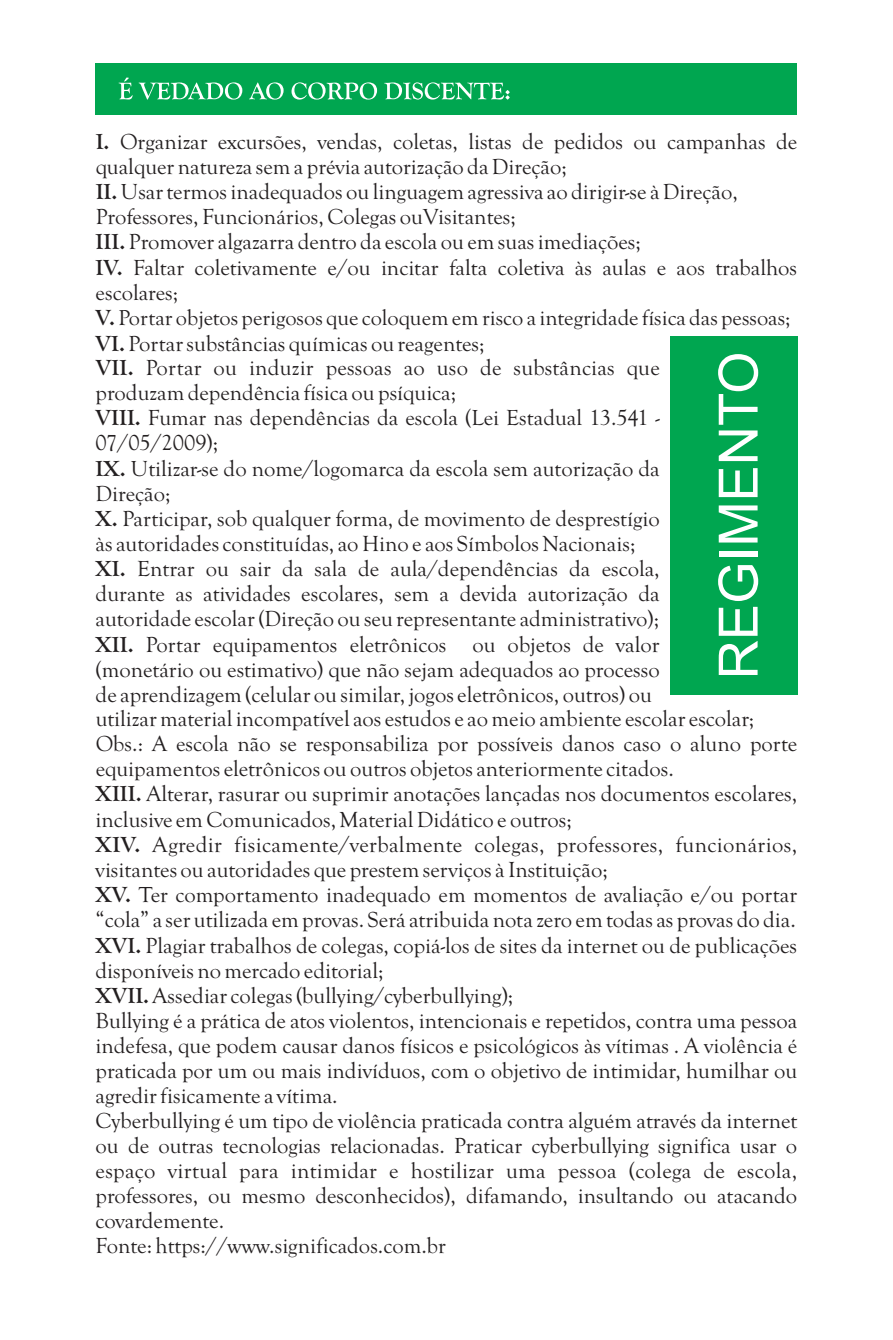
<style>
.page{position:relative;width:893px;height:1340px;background:#fff}
.page>*{position:absolute;margin:0;border:0;box-sizing:border-box;transform-origin:0 0}
.t1{font:54.23px "Arial";color:#fff}
.t2{font:22.5px/25px "Goudy Old Style T";color:#231f20}
.t3{font:22.28px "Goudy Old Style T";color:#231f20}
.s1{font-weight:700}
.s2{font-weight:700;font-size:22.5px}
</style>
<div class="page">
<div style="left:670px;top:335px;width:127px;height:359px;background:#00a650"></div>
<div style="left:96px;top:64px;width:701px;height:51px;background:#00a650"></div>
<svg style="left:119px;top:78px;width:391px;height:22px"></svg>
<p class="t2" style="left:96px;top:129px;width:703px"><span class="s1">I.</span> Organizar excursões, vendas, coletas, listas de pedidos ou campanhas de qualquer natureza sem a prévia autorização da Direção;</p>
<p class="t2" style="left:96px;top:179px;width:644px"><span class="s1">II.</span> Usar termos inadequados ou linguagem agressiva ao dirigir-se à Direção,<br>Professores, Funcionários, Colegas ouVisitantes;</p>
<p class="t2" style="left:96px;top:229px;width:547px"><span class="s1">III.</span> Promover algazarra dentro da escola ou em suas imediações;</p>
<p class="t2" style="left:96px;top:255px;width:703px"><span class="s1">IV.</span> Faltar coletivamente e/ou incitar falta coletiva às aulas e aos trabalhos escolares;</p>
<p class="t3" style="left:96px;top:305px;width:696px"><span class="s2">V.</span> Portar objetos perigosos que coloquem em risco a integridade física das pessoas;</p>
<p class="t2" style="left:96px;top:330px;width:390px"><span class="s1">VI.</span> Portar substâncias químicas ou reagentes;</p>
<h1 class="t1" style="left:718px;top:679px;width:329px;rotate:-90deg">REGIMENTO</h1>
<p class="t2" style="left:96px;top:355px;width:331px"><span class="s1">VII.</span> Portar ou induzir pessoas ao</p>
<p class="t2" style="left:437px;top:355px;width:224px">uso de substâncias que</p>
<p class="t2" style="left:96px;top:380px;width:362px">produzamdependênciafísicaoupsíquica;</p>
<p class="t2" style="left:96px;top:405px;width:566px"><span class="s1">VIII.</span> Fumar nas dependências da escola (Lei Estadual 13.541 - 07/05/2009);<br><span class="s1">IX.</span> Utilizar-se do nome/logomarca da escola sem autorização da Direção;<br><span class="s1">X.</span> Participar, sob qualquer forma, de movimento de desprestígio às autoridades constituídas, ao Hino e aos Símbolos Nacionais;</p>
<p class="t2" style="left:96px;top:556px;width:566px;text-align:justify"><span class="s1">XI.</span> Entrar ou sair da sala de aula/dependências da escola, durante as atividades escolares, sem a devida autorização da autoridade escolar (Direção ou seu representante administrativo);</p>
<p class="t2" style="left:96px;top:632px;width:566px;text-align:justify"><span class="s1">XII.</span> Portar equipamentos eletrônicos ou objetos de valor (monetário ou estimativo) que não sejam adequados ao processo de aprendizagem (celular ou similar, jogos eletrônicos, outros) ou</p>
<p class="t2" style="left:96px;top:706px;width:703px">utilizar material incompatível aos estudos e ao meio ambiente escolar escolar; Obs.: A escola não se responsabiliza por possíveis danos caso o aluno porte equipamentos eletrônicos ou outros objetos anteriormente citados.<br><span class="s1">XIII.</span> Alterar, rasurar ou suprimir anotações lançadas nos documentos escolares, inclusive em Comunicados, Material Didático e outros;<br><span class="s1">XIV.</span> Agredir fisicamente/verbalmente colegas, professores, funcionários, visitantes ou autoridades que prestem serviços à Instituição;<br><span class="s1">XV.</span> Ter comportamento inadequado em momentos de avaliação e/ou portar “cola” a ser utilizada em provas. Será atribuida nota zero em todas as provas do dia.</p>
<p class="t2" style="left:96px;top:932px;width:703px"><span class="s1">XVI.</span> Plagiar trabalhos de colegas, copiá-los de sites da internet ou de publicações disponíveis no mercado editorial;</p>
<p class="t2" style="left:96px;top:983px;width:419px"><span class="s1">XVII.</span>Assediar colegas (bullying/cyberbullying);</p>
<p class="t2" style="left:96px;top:1008px;width:703px;text-align:justify">Bullying é a prática de atos violentos, intencionais e repetidos, contra uma pessoa indefesa, que podem causar danos físicos e psicológicos às vítimas . A violência é praticada por um ou mais indivíduos, com o objetivo de intimidar, humilhar ou agredir fisicamente a vítima.</p>
<p class="t2" style="left:96px;top:1108px;width:703px">Cyberbullying é um tipo de violência praticada contra alguém através da internet ou de outras tecnologias relacionadas. Praticar cyberbullying significa usar o espaço virtual para intimidar e hostilizar uma pessoa (colega de escola, professores, ou mesmo desconhecidos), difamando, insultando ou atacando covardemente.<br>Fonte: https://www.significados.com.br</p>
</div>
